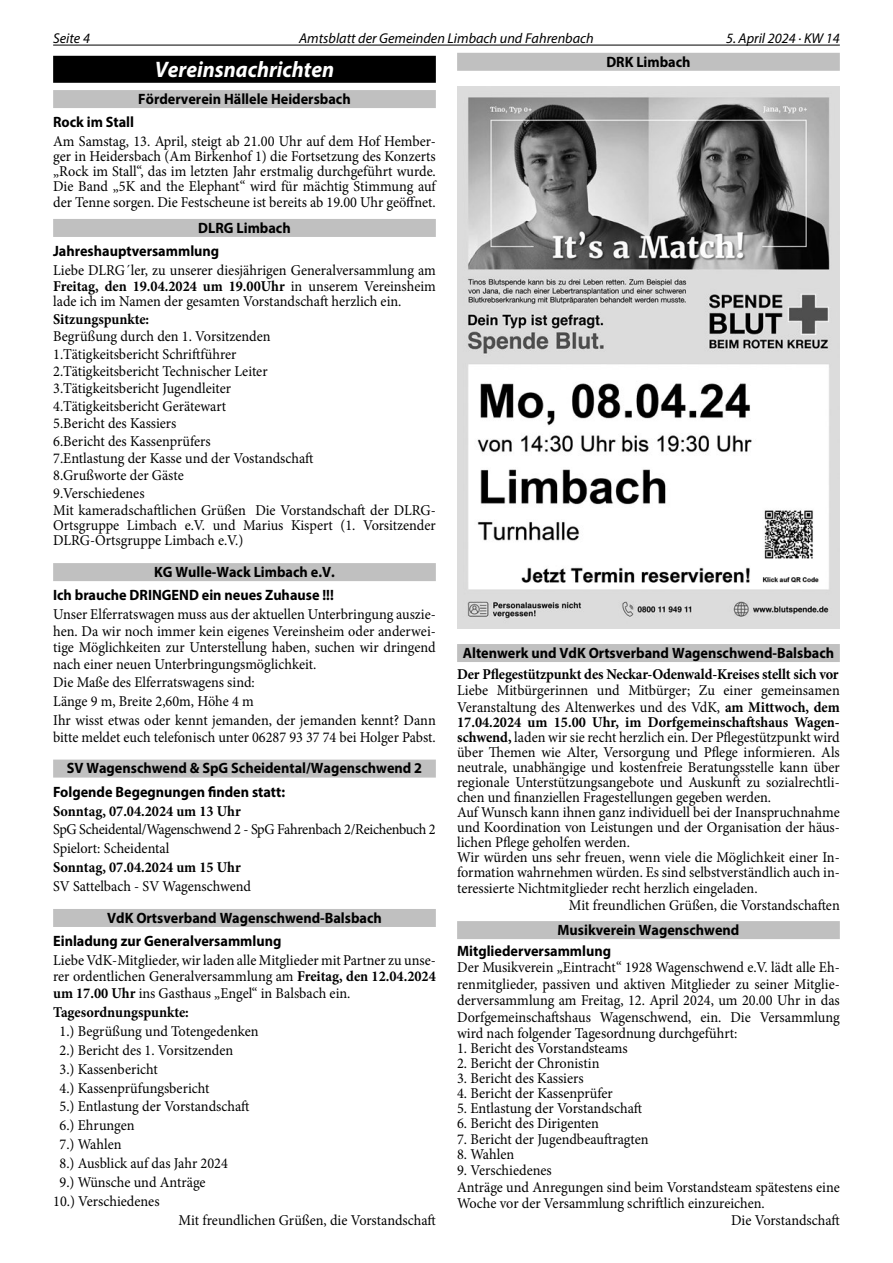
<style>
.page{position:relative;width:893px;height:1263px;background:#fff}
.page>*{position:absolute;margin:0;border:0;box-sizing:border-box;transform-origin:0 0}
.t1{font:italic 700 22.5px "Myriad Pro";color:#fff;scale:.95 1}
.t2{font:15px/15px "Minion Pro";color:#000;scale:.95 1}
.t3{font:700 15px/23.1px "Myriad Pro";color:#000;scale:.95 1}
.t4{font:700 15px "Minion Pro";letter-spacing:-.005em;color:#000;scale:.95 1}
.t5{font:15px/18.9px "Minion Pro";letter-spacing:-.02em;color:#000;scale:.95 1}
.t6{font:italic 14.25px "Myriad Pro";color:#000}
.s1{font-weight:700}
</style>
<div class="page">
<hr style="left:53px;top:45px;width:787px;height:1px;background:#000">
<div style="left:53px;top:56px;width:383px;height:27px;background:#000"></div>
<div style="left:53px;top:90px;width:383px;height:18px;background:#c0c0c0"></div>
<div style="left:53px;top:219px;width:383px;height:18px;background:#c0c0c0"></div>
<div style="left:53px;top:563px;width:383px;height:18px;background:#c0c0c0"></div>
<div style="left:53px;top:759px;width:383px;height:18px;background:#c0c0c0"></div>
<div style="left:53px;top:909px;width:383px;height:18px;background:#c0c0c0"></div>
<div style="left:457px;top:53px;width:383px;height:18px;background:#c0c0c0"></div>
<div style="left:457px;top:644px;width:383px;height:18px;background:#c0c0c0"></div>
<div style="left:457px;top:921px;width:383px;height:18px;background:#c0c0c0"></div>
<img style="left:457px;top:87px;width:383px;height:541px">
<p class="t6" style="left:53px;top:29px;width:38px">Seite 4</p>
<p class="t6" style="left:299px;top:29px;width:296px">Amtsblatt der Gemeinden Limbach und Fahrenbach</p>
<p class="t6" style="left:726px;top:29px;width:115px">5. April 2024 · KW 14</p>
<h1 class="t1" style="left:155px;top:54px;width:190px">Vereinsnachrichten</h1>
<p class="t3" style="left:138px;top:87px;width:225px">Förderverein Hällele Heidersbach</p>
<p class="t3" style="left:53px;top:110px;width:87px">Rock im Stall</p>
<p class="t2" style="left:53px;top:134px;width:404px;text-align:justify">Am Samstag, 13. April, steigt ab 21.00 Uhr auf dem Hof Hember&shy;ger in Heidersbach (Am Birkenhof 1) die Fortsetzung des Konzerts „Rock im Stall“, das im letzten Jahr erstmalig durchgeführt wurde.<br>Die Band „5K and the Elephant“ wird für mächtig Stimmung auf</p>
<p class="t2" style="left:53px;top:195px;width:404px">der Tenne sorgen. Die Festscheune ist bereits ab 19.00 Uhr geöffnet.</p>
<p class="t3" style="left:53px;top:216px;width:252px;text-indent:145px">DLRG Limbach<br>Jahreshauptversammlung</p>
<p class="t2" style="left:53px;top:262px;width:404px;line-height:16.5px">Liebe DLRG´ler, zu unserer diesjährigen Generalversammlung am<br><span class="s1">Freitag, den 19.04.2024 um 19.00Uhr</span> in unserem Vereinsheim</p>
<p class="t2" style="left:53px;top:294px;width:368px">lade ich im Namen der gesamten Vorstandschaft herzlich ein.</p>
<p class="t4" style="left:53px;top:308px;width:103px">Sitzungspunkte:</p>
<p class="t2" style="left:53px;top:328px;width:404px;line-height:17.4px">Begrüßung durch den 1. Vorsitzenden<br>1.Tätigkeitsbericht Schriftführer<br>2.Tätigkeitsbericht Technischer Leiter<br>3.Tätigkeitsbericht Jugendleiter<br>4.Tätigkeitsbericht Gerätewart<br>5.Bericht des Kassiers<br>6.Bericht des Kassenprüfers<br>7.Entlastung der Kasse und der Vostandschaft<br>8.Grußworte der Gäste<br>9.Verschiedenes<br>Mit kameradschaftlichen Grüßen Die Vorstandschaft der DLRG-</p>
<p class="t2" style="left:53px;top:518px;width:404px">Ortsgruppe Limbach e.V. und Marius Kispert (1. Vorsitzender<br>DLRG-Ortsgruppe Limbach e.V.)</p>
<p class="t3" style="left:53px;top:560px;width:298px;text-align:right">KG Wulle-Wack Limbach e.V.<br>Ich brauche DRINGEND ein neues Zuhause !!!</p>
<p class="t2" style="left:53px;top:606px;width:404px;line-height:16.5px;text-align:justify">Unser Elferratswagen muss aus der aktuellen Unterbringung auszie&shy;hen. Da wir noch immer kein eigenes Vereinsheim oder anderwei&shy;tige Möglichkeiten zur Unterstellung haben, suchen wir dringend nach einer neuen Unterbringungsmöglichkeit.</p>
<p class="t2" style="left:53px;top:673px;width:404px;line-height:18.9px">Die Maße des Elferratswagens sind:<br>Länge 9 m, Breite 2,60m, Höhe 4 m<br>Ihr wisst etwas oder kennt jemanden, der jemanden kennt? Dann</p>
<p class="t2" style="left:53px;top:730px;width:404px">bitte meldet euch telefonisch unter 06287 93 37 74 bei Holger Pabst.</p>
<p class="t3" style="left:53px;top:756px;width:390px;text-indent:14px">SV Wagenschwend &amp; SpG Scheidental/Wagenschwend 2<br>Folgende Begegnungen finden statt:</p>
<p class="t4" style="left:53px;top:800px;width:199px">Sonntag, 07.04.2024 um 13 Uhr</p>
<p class="t5" style="left:53px;top:820px;width:404px">SpG Scheidental/Wagenschwend 2 - SpG Fahrenbach 2/Reichenbuch 2<br>Spielort: Scheidental</p>
<p class="t4" style="left:53px;top:857px;width:199px">Sonntag, 07.04.2024 um 15 Uhr</p>
<p class="t2" style="left:53px;top:879px;width:210px">SV Sattelbach - SV Wagenschwend</p>
<p class="t3" style="left:53px;top:906px;width:347px;text-indent:54px">VdK Ortsverband Wagenschwend-Balsbach<br>Einladung zur Generalversammlung</p>
<p class="t2" style="left:53px;top:952px;width:404px;line-height:16.5px;text-align:justify">Liebe VdK-Mitglieder, wir laden alle Mitglieder mit Partner zu unse&shy;rer ordentlichen Generalversammlung am <span class="s1">Freitag, den 12.04.2024 um 17.00 Uhr</span> ins Gasthaus „Engel“ in Balsbach ein.</p>
<p class="t4" style="left:53px;top:1001px;width:144px">Tagesordnungspunkte:</p>
<p class="t2" style="left:60px;top:1023px;width:211px">1.) Begrüßung und Totengedenken</p>
<p class="t2" style="left:60px;top:1042px;width:184px">2.) Bericht des 1. Vorsitzenden</p>
<p class="t2" style="left:60px;top:1061px;width:105px">3.) Kassenbericht</p>
<p class="t2" style="left:60px;top:1080px;width:159px">4.) Kassenprüfungsbericht</p>
<p class="t2" style="left:60px;top:1099px;width:201px">5.) Entlastung der Vorstandschaft</p>
<p class="t2" style="left:60px;top:1118px;width:81px">6.) Ehrungen</p>
<p class="t2" style="left:60px;top:1137px;width:67px">7.) Wahlen</p>
<p class="t2" style="left:60px;top:1156px;width:179px">8.) Ausblick auf das Jahr 2024</p>
<p class="t2" style="left:60px;top:1175px;width:155px">9.) Wünsche und Anträge</p>
<p class="t2" style="left:53px;top:1194px;width:114px">10.) Verschiedenes</p>
<p class="t2" style="left:179px;top:1213px;width:272px">Mit freundlichen Grüßen, die Vorstandschaft</p>
<p class="t3" style="left:606px;top:49px;width:90px">DRK Limbach</p>
<p class="t3" style="left:463px;top:641px;width:392px">Altenwerk und VdK Ortsverband Wagenschwend-Balsbach</p>
<p class="t4" style="left:457px;top:663px;width:403px">Der Pflegestützpunkt des Neckar-Odenwald-Kreises stellt sich vor</p>
<p class="t2" style="left:457px;top:682px;width:404px;line-height:16.5px">Liebe Mitbürgerinnen und Mitbürger; Zu einer gemeinsamen<br>Veranstaltung des Altenwerkes und des VdK, <span class="s1">am Mittwoch, dem</span></p>
<p class="t2" style="left:457px;top:714px;width:404px"><span class="s1">17.04.2024 um 15.00 Uhr, im Dorfgemeinschaftshaus Wagen&shy;schwend,</span> laden wir sie recht herzlich ein. Der Pflegestützpunkt wird über Themen wie Alter, Versorgung und Pflege informieren. Als neutrale, unabhängige und kostenfreie Beratungsstelle kann über regionale Unterstützungsangebote und Auskunft zu sozialrechtli&shy;chen und finanziellen Fragestellungen gegeben werden.<br>Auf Wunsch kann ihnen ganz individuell bei der Inanspruchnahme und Koordination von Leistungen und der Organisation der häus&shy;lichen Pflege geholfen werden.<br>Wir würden uns sehr freuen, wenn viele die Möglichkeit einer In&shy;formation wahrnehmen würden. Es sind selbstverständlich auch in-</p>
<p class="t2" style="left:569px;top:880px;width:287px;line-height:16.5px;text-indent:-112px">teressierte Nichtmitglieder recht herzlich eingeladen.<br>Mit freundlichen Grüßen, die Vorstandschaften</p>
<p class="t3" style="left:457px;top:919px;width:299px;line-height:20.9px;text-indent:100px">Musikverein Wagenschwend<br>Mitgliederversammlung</p>
<p class="t2" style="left:457px;top:959px;width:404px;line-height:16.5px;text-align:justify">Der Musikverein „Eintracht“ 1928 Wagenschwend e.V. lädt alle Eh&shy;renmitglieder, passiven und aktiven Mitglieder zu seiner Mitglie&shy;derversammlung am Freitag, 12. April 2024, um 20.00 Uhr in das Dorfgemeinschaftshaus Wagenschwend, ein. Die Versammlung wird nach folgender Tagesordnung durchgeführt:</p>
<p class="t2" style="left:457px;top:1041px;width:181px">1. Bericht des Vorstandsteams</p>
<p class="t2" style="left:457px;top:1056px;width:151px">2. Bericht der Chronistin</p>
<p class="t2" style="left:457px;top:1071px;width:135px">3. Bericht des Kassiers</p>
<p class="t2" style="left:457px;top:1086px;width:165px">4. Bericht der Kassenprüfer</p>
<p class="t2" style="left:457px;top:1101px;width:196px">5. Entlastung der Vorstandschaft</p>
<p class="t2" style="left:457px;top:1116px;width:151px">6. Bericht des Dirigenten</p>
<p class="t2" style="left:457px;top:1131px;width:203px">7. Bericht der Jugendbeauftragten</p>
<p class="t2" style="left:457px;top:1146px;width:62px">8. Wahlen</p>
<p class="t2" style="left:457px;top:1163px;width:101px">9. Verschiedenes</p>
<p class="t2" style="left:457px;top:1179px;width:404px">Anträge und Anregungen sind beim Vorstandsteam spätestens eine</p>
<p class="t2" style="left:457px;top:1196px;width:325px">Woche vor der Versammlung schriftlich einzureichen.</p>
<p class="t2" style="left:731px;top:1212px;width:116px">Die Vorstandschaft</p>
</div>
